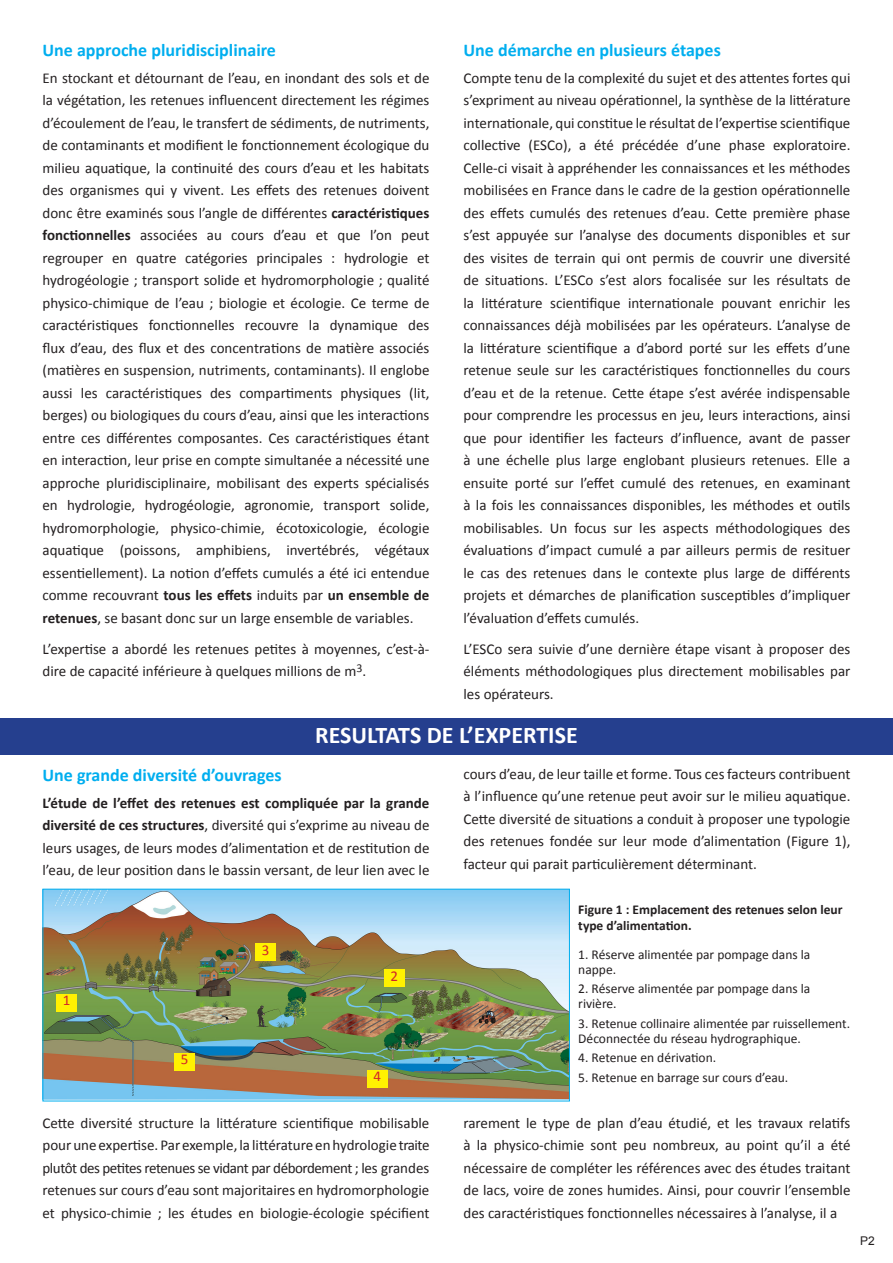
<style>
.page{position:relative;width:893px;height:1263px;background:#fff}
.page>*{position:absolute;margin:0;border:0;box-sizing:border-box;transform-origin:0 0}
.t1{font:700 24px "Calibri";color:#fff}
.t2{font:700 18px "Calibri";color:#00aeef}
.t3{font:15px/22.5px "Calibri";color:#231f20;text-align:justify}
.t4{font:15px "Calibri";color:#d1232a}
.t5{font:13.5px/15px "Calibri";color:#231f20}
.t6{font:700 13.5px/16.2px "Calibri";color:#231f20}
.t7{font:12px "Arial";color:#231f20}
.s1{font-weight:700}
</style>
<div class="page">
<div style="left:0;top:718px;width:893px;height:37px;background:#253f8e"></div>
<img style="left:45px;top:891px;width:523px;height:208px">
<div style="left:43px;top:889px;width:527px;height:212px;border:1px solid #00aeef"></div>
<div style="left:56px;top:994px;width:21px;height:17px;background:#fff101"></div>
<div style="left:384px;top:969px;width:21px;height:17px;background:#fff101"></div>
<div style="left:255px;top:944px;width:21px;height:17px;background:#fff101"></div>
<div style="left:367px;top:1070px;width:21px;height:17px;background:#fff101"></div>
<div style="left:174px;top:1053px;width:21px;height:17px;background:#fff101"></div>
<p class="t2" style="left:463px;top:39px;width:259px">Une démarche en plusieurs étapes</p>
<p class="t3" style="left:463px;top:67px;width:388px">Compte tenu de la complexité du sujet et des attentes fortes qui s’expriment au niveau opérationnel, la synthèse de la littérature internationale, qui constitue le résultat de l’expertise scientifique collective (ESCo), a été précédée d’une phase exploratoire.<br>Celle-ci visait à appréhender les connaissances et les méthodes mobilisées en France dans le cadre de la gestion opérationnelle des effets cumulés des retenues d’eau. Cette première phase s’est appuyée sur l’analyse des documents disponibles et sur des visites de terrain qui ont permis de couvrir une diversité de situations. L’ESCo s’est alors focalisée sur les résultats de la littérature scientifique internationale pouvant enrichir les connaissances déjà mobilisées par les opérateurs. L’analyse de la littérature scientifique a d’abord porté sur les effets d’une retenue seule sur les caractéristiques fonctionnelles du cours d’eau et de la retenue. Cette étape s’est avérée indispensable pour comprendre les processus en jeu, leurs interactions, ainsi que pour identifier les facteurs d’influence, avant de passer à une échelle plus large englobant plusieurs retenues. Elle a ensuite porté sur l’effet cumulé des retenues, en examinant à la fois les connaissances disponibles, les méthodes et outils mobilisables. Un focus sur les aspects méthodologiques des évaluations d’impact cumulé a par ailleurs permis de resituer le cas des retenues dans le contexte plus large de différents projets et démarches de planification susceptibles d’impliquer l’évaluation d’effets cumulés.</p>
<p class="t3" style="left:463px;top:638px;width:388px">L’ESCo sera suivie d’une dernière étape visant à proposer des éléments méthodologiques plus directement mobilisables par les opérateurs.</p>
<p class="t1" style="left:315px;top:720px;width:264px">RESULTATS DE L’EXPERTISE</p>
<p class="t2" style="left:43px;top:39px;width:235px">Une approche pluridisciplinaire</p>
<p class="t3" style="left:43px;top:67px;width:388px">En stockant et détournant de l’eau, en inondant des sols et de la végétation, les retenues influencent directement les régimes d’écoulement de l’eau, le transfert de sédiments, de nutriments, de contaminants et modifient le fonctionnement écologique du milieu aquatique, la continuité des cours d’eau et les habitats des organismes qui y vivent. Les effets des retenues doivent donc être examinés sous l’angle de différentes <span class="s1">caractéristiques fonctionnelles</span> associées au cours d’eau et que l’on peut regrouper en quatre catégories principales : hydrologie et hydrogéologie ; transport solide et hydromorphologie ; qualité physico-chimique de l’eau ; biologie et écologie. Ce terme de caractéristiques fonctionnelles recouvre la dynamique des flux d’eau, des flux et des concentrations de matière associés (matières en suspension, nutriments, contaminants). Il englobe aussi les caractéristiques des compartiments physiques (lit, berges) ou biologiques du cours d’eau, ainsi que les interactions entre ces différentes composantes. Ces caractéristiques étant en interaction, leur prise en compte simultanée a nécessité une approche pluridisciplinaire, mobilisant des experts spécialisés en hydrologie, hydrogéologie, agronomie, transport solide, hydromorphologie, physico-chimie, écotoxicologie, écologie aquatique (poissons, amphibiens, invertébrés, végétaux essentiellement). La notion d’effets cumulés a été ici entendue comme recouvrant <span class="s1">tous les effets</span> induits par <span class="s1">un ensemble de retenues</span>, se basant donc sur un large ensemble de variables.</p>
<p class="t3" style="left:43px;top:638px;width:388px">L’expertise a abordé les retenues petites à moyennes, c’est-à&shy;dire de capacité inférieure à quelques millions de m<sup>3</sup>.</p>
<p class="t2" style="left:43px;top:764px;width:241px">Une grande diversité d’ouvrages</p>
<p class="t3" style="left:43px;top:792px;width:388px"><span class="s1">L’étude de l’effet des retenues est compliquée par la grande diversité de ces structures</span>, diversité qui s’exprime au niveau de leurs usages, de leurs modes d’alimentation et de restitution de l’eau, de leur position dans le bassin versant, de leur lien avec le</p>
<p class="t4" style="left:63px;top:991px;width:9px">1</p>
<p class="t4" style="left:181px;top:1050px;width:9px">5</p>
<p class="t4" style="left:262px;top:940px;width:9px">3</p>
<p class="t4" style="left:390px;top:966px;width:9px">2</p>
<p class="t4" style="left:373px;top:1067px;width:9px">4</p>
<p class="t3" style="left:463px;top:763px;width:388px">cours d’eau, de leur taille et forme. Tous ces facteurs contribuent à l’influence qu’une retenue peut avoir sur le milieu aquatique.<br>Cette diversité de situations a conduit à proposer une typologie des retenues fondée sur leur mode d’alimentation (Figure 1), facteur qui parait particulièrement déterminant.</p>
<p class="t6" style="left:578px;top:901px;width:266px">Figure 1 : Emplacement des retenues selon leur type d’alimentation.</p>
<p class="t5" style="left:578px;top:947px;width:234px">1. Réserve alimentée par pompage dans la nappe.</p>
<p class="t5" style="left:578px;top:981px;width:234px">2. Réserve alimentée par pompage dans la rivière.</p>
<p class="t5" style="left:578px;top:1016px;width:273px">3. Retenue collinaire alimentée par ruissellement.<br>Déconnectée du réseau hydrographique.</p>
<p class="t5" style="left:578px;top:1050px;width:139px">4. Retenue en dérivation.</p>
<p class="t5" style="left:578px;top:1070px;width:212px">5. Retenue en barrage sur cours d’eau.</p>
<p class="t3" style="left:43px;top:1111px;width:388px">Cette diversité structure la littérature scientifique mobilisable pour une expertise. Par exemple, la littérature en hydrologie traite plutôt des petites retenues se vidant par débordement ; les grandes retenues sur cours d’eau sont majoritaires en hydromorphologie et physico-chimie ; les études en biologie-écologie spécifient</p>
<p class="t3" style="left:463px;top:1111px;width:388px">rarement le type de plan d’eau étudié, et les travaux relatifs à la physico-chimie sont peu nombreux, au point qu’il a été nécessaire de compléter les références avec des études traitant de lacs, voire de zones humides. Ainsi, pour couvrir l’ensemble des caractéristiques fonctionnelles nécessaires à l’analyse, il a</p>
<p class="t7" style="left:860px;top:1233px;width:16px">P2</p>
</div>
